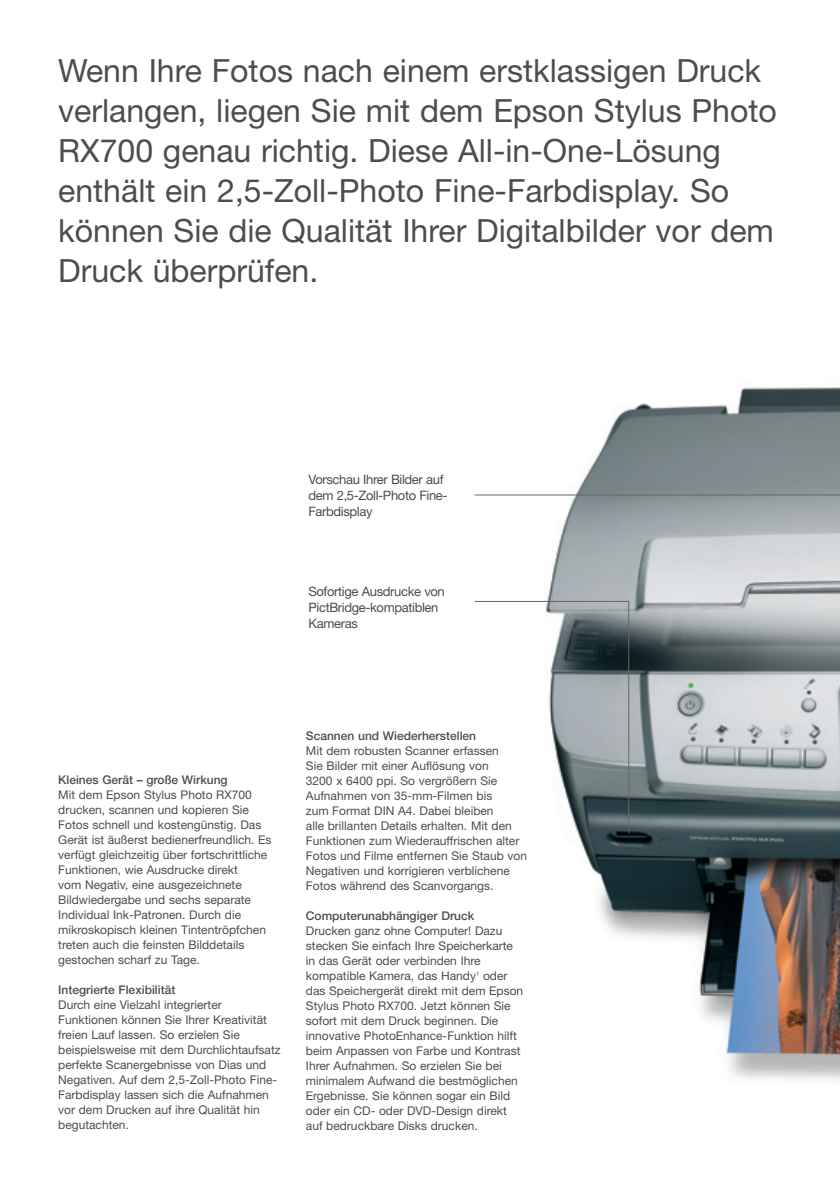
<style>
.page{position:relative;width:840px;height:1191px;background:#fff}
.page>*{position:absolute;margin:0;border:0;box-sizing:border-box;transform-origin:0 0}
.t1{font:32px/40px "Helvetica Neue";color:#4d4d4d}
.t2{font:13px/16px "Helvetica Neue";letter-spacing:-.03em;color:#4d4d4d}
.t3{font:12px/15px "Helvetica Neue";color:#4d4d4d}
.t4{font:500 12px "Helvetica Neue";color:#4d4d4d}
</style>
<div class="page">
<img style="left:509px;top:387px;width:330px;height:693px">
<hr style="left:474px;top:494px;width:365px;height:1px;background:#666">
<hr style="left:628px;top:601px;width:1px;height:232px;background:#666">
<hr style="left:474px;top:601px;width:154px;height:1px;background:#666">
<p class="t1" style="left:58px;top:54px;width:719px">Wenn Ihre Fotos nach einem erstklassigen Druck verlangen, liegen Sie mit dem Epson Stylus Photo RX700 genau richtig. Diese All-in-One-Lösung enthält ein 2,5-Zoll-Photo Fine-Farbdisplay. So können Sie die Qualität Ihrer Digitalbilder vor dem Druck überprüfen.</p>
<p class="t2" style="left:308px;top:473px;width:141px">Vorschau Ihrer Bilder auf dem 2,5-Zoll-Photo Fine-<br>Farbdisplay</p>
<p class="t2" style="left:308px;top:584px;width:138px">Sofortige Ausdrucke von<br>PictBridge-kompatiblen<br>Kameras</p>
<p class="t4" style="left:58px;top:775px;width:171px">Kleines Gerät – große Wirkung</p>
<p class="t3" style="left:58px;top:788px;width:215px">Mit dem Epson Stylus Photo RX700 drucken, scannen und kopieren Sie Fotos schnell und kostengünstig. Das Gerät ist äußerst bedienerfreundlich. Es verfügt gleichzeitig über fortschrittliche Funktionen, wie Ausdrucke direkt<br>vom Negativ, eine ausgezeichnete Bildwiedergabe und sechs separate Individual Ink-Patronen. Durch die mikroskopisch kleinen Tintentröpfchen treten auch die feinsten Bilddetails gestochen scharf zu Tage.</p>
<p class="t4" style="left:58px;top:985px;width:119px">Integrierte Flexibilität</p>
<p class="t3" style="left:58px;top:998px;width:224px">Durch eine Vielzahl integrierter Funktionen können Sie Ihrer Kreativität freien Lauf lassen. So erzielen Sie beispielsweise mit dem Durchlichtaufsatz perfekte Scanergebnisse von Dias und Negativen. Auf dem 2,5-Zoll-Photo Fine-Farbdisplay lassen sich die Aufnahmen vor dem Drucken auf ihre Qualität hin begutachten.</p>
<p class="t4" style="left:306px;top:731px;width:172px">Scannen und Wiederherstellen</p>
<p class="t3" style="left:306px;top:744px;width:222px">Mit dem robusten Scanner erfassen<br>Sie Bilder mit einer Auflösung von<br>3200 x 6400 ppi. So vergrößern Sie Aufnahmen von 35-mm-Filmen bis<br>zum Format DIN A4. Dabei bleiben<br>alle brillanten Details erhalten. Mit den Funktionen zum Wiederauffrischen alter Fotos und Filme entfernen Sie Staub von Negativen und korrigieren verblichene Fotos während des Scanvorgangs.</p>
<p class="t4" style="left:306px;top:911px;width:170px">Computerunabhängiger Druck</p>
<p class="t3" style="left:306px;top:924px;width:219px">Drucken ganz ohne Computer! Dazu stecken Sie einfach Ihre Speicherkarte in das Gerät oder verbinden Ihre kompatible Kamera, das Handy<sup>1</sup> oder das Speichergerät direkt mit dem Epson Stylus Photo RX700. Jetzt können Sie sofort mit dem Druck beginnen. Die innovative PhotoEnhance-Funktion hilft beim Anpassen von Farbe und Kontrast Ihrer Aufnahmen. So erzielen Sie bei minimalem Aufwand die bestmöglichen Ergebnisse. Sie können sogar ein Bild oder ein CD- oder DVD-Design direkt auf bedruckbare Disks drucken.</p>
</div>
